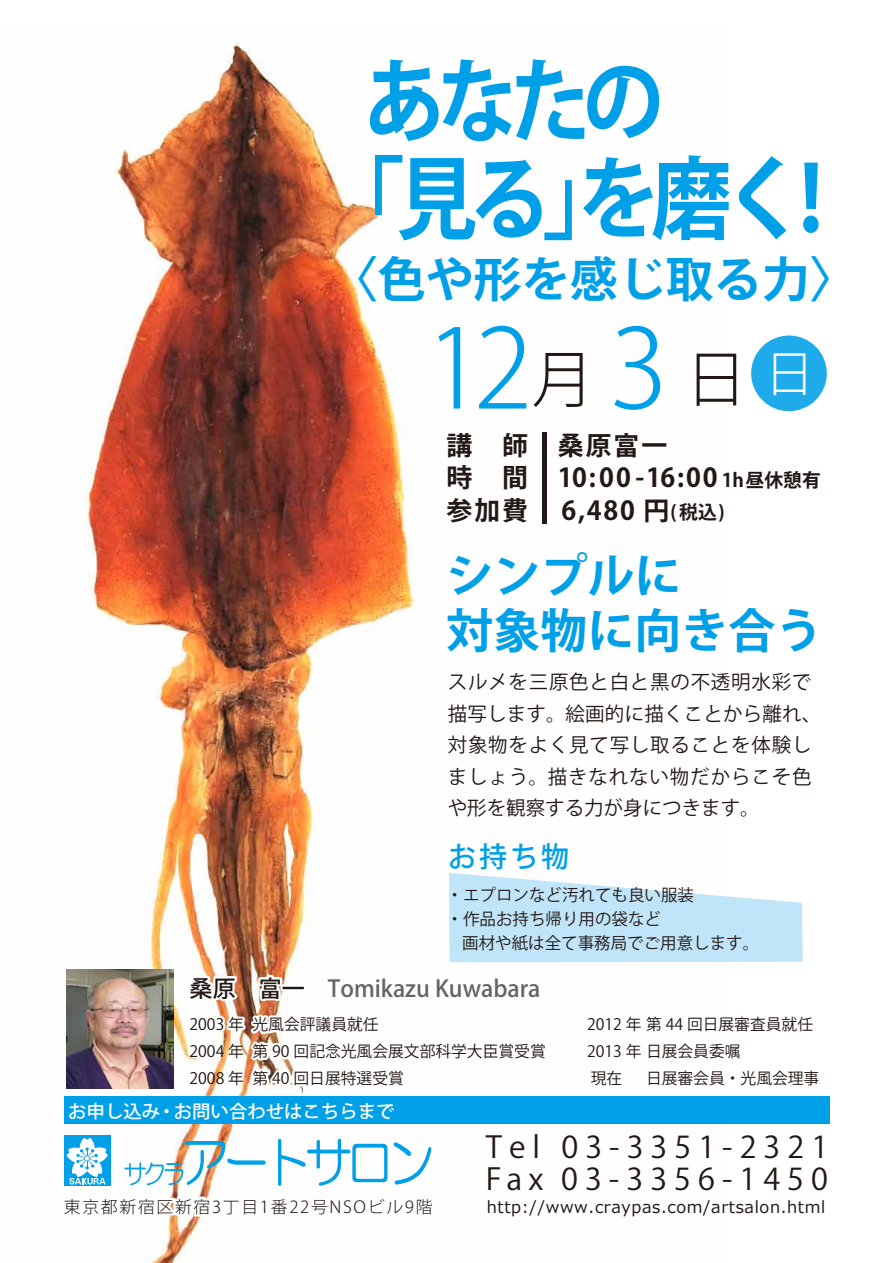
<style>
.page{position:relative;width:893px;height:1263px;background:#fff}
.page>*{position:absolute;margin:0;border:0;box-sizing:border-box;transform-origin:0 0}
.t1{font:300 108.9px "Koz Go Pro";color:#00a0e9}
.t2{font:700 90px/97.5px "Koz Go Pro";letter-spacing:-.1em;color:#00a0e9;scale:.9 1}
.t3{font:700 48px "Koz Go Pro";color:#00a0e9}
.t4{font:700 46.95px/54.4px "Koz Go Pro";color:#00a0e9}
.t5{font:29.85px "Koz Go Pro";letter-spacing:.23em;color:#221815}
.t6{font:500 28.2px "Koz Go Pro";color:#00a0e9}
.t7{font:700 25.95px/32.8px "Koz Go Pro";letter-spacing:.075em;color:#221815}
.t8{font:500 23.1px "Koz Go Pro";color:#656464}
.t9{font:19.5px/31.5px "Koz Go Pro";letter-spacing:.04em;color:#221815}
.t10{font:500 18px "Koz Go Pro";color:#fff}
.t11{font:16.5px/24px "Koz Go Pro";color:#221815}
.t12{font:300 16.5px "Koz Go Pro";letter-spacing:.1em;color:#221815}
.t13{font:16.35px "Meiryo";letter-spacing:.04em;color:#221815}
.t14{font:15.75px/27px "Koz Go Pro";color:#221815}
.s1{font-size:62.25px;color:#221815}
.s2{font-size:18.9px}
.s3{color:#221815}
</style>
<div class="page">
<img style="left:64px;top:42px;width:663px;height:1221px">
<div style="left:751px;top:335px;width:76px;height:76px;background:#1fabeb;border-radius:50%"></div>
<div style="left:64px;top:1135px;width:46px;height:51px;background:#00a0e9"></div>
<svg style="left:64px;top:1138px;width:373px;height:93px"></svg>
<div style="left:64px;top:1097px;width:765px;height:27px;background:#00a0e9"></div>
<hr style="left:543px;top:432px;width:4px;height:92px;background:#221815">
<svg style="left:181px;top:873px;width:622px;height:220px"></svg>
<img style="left:67px;top:970px;width:106px;height:118px">
<h2 class="t2" style="left:323px;top:58px;width:588px;text-indent:40px">あなたの<br>「見る」を磨く！</h2>
<h3 class="t3" style="left:330px;top:248px;width:529px">〈色や形を感じ取る力〉</h3>
<h1 class="t1" style="left:425px;top:297px;width:391px">12<span class="s1">月</span>3<span class="s1">日</span><sup>日</sup></h1>
<h3 class="t7" style="left:446px;top:430px;width:376px">講　師　桑原富一<br>時　間　10:00-16:00 <span class="s2">1h昼休憩有</span>参加費</h3>
<h3 class="t7" style="left:561px;top:496px;width:165px">6,480 円<span class="s2">(税込)</span></h3>
<h3 class="t4" style="left:446px;top:552px;width:377px">シンプルに<br>対象物に向き合う</h3>
<p class="t9" style="left:448px;top:667px;width:375px">スルメを三原色と白と黒の不透明水彩で描写します。絵画的に描くことから離れ、対象物をよく見て写し取ることを体験しましょう。描きなれない物だからこそ色や形を観察する力が身につきます。</p>
<h3 class="t6" style="left:448px;top:839px;width:123px">お持ち物</h3>
<p class="t11" style="left:447px;top:883px;width:249px">・エプロンなど汚れても良い服装・作品お持ち帰り用の袋など</p>
<p class="t11" style="left:462px;top:931px;width:298px">画材や紙は全て事務局でご用意します。</p>
<h3 class="t8" style="left:190px;top:973px;width:352px"><span class="s3">桑原　富一　</span>Tomikazu Kuwabara</h3>
<p class="t14" style="left:190px;top:1011px;width:56px">2003 年</p>
<p class="t14" style="left:587px;top:1011px;width:227px">2012 年第 44 回日展審査員就任<br>2013 年日展会員委嘱</p>
<p class="t14" style="left:646px;top:1065px;width:175px">日展審会員・光風会理事</p>
<p class="t14" style="left:253px;top:1011px;width:295px">光風会評議員就任<br>第 90 回記念光風会展文部科学大臣賞受賞第 40 回日展特選受賞</p>
<p class="t14" style="left:190px;top:1038px;width:56px">2004 年<br>2008 年</p>
<p class="t14" style="left:591px;top:1065px;width:33px">現在</p>
<p class="t10" style="left:68px;top:1099px;width:328px">お申し込み・お問い合わせはこちらまで</p>
<p class="t12" style="left:64px;top:1196px;width:370px">東京都新宿区新宿3丁目1番22号NSOビル9階</p>
<h3 class="t5" style="left:486px;top:1127px;width:344px">Tel 03-3351-2321</h3>
<h3 class="t5" style="left:486px;top:1160px;width:344px">Fax 03-3356-1450</h3>
<p class="t13" style="left:487px;top:1195px;width:340px">http://www.craypas.com/artsalon.html</p>
</div>
